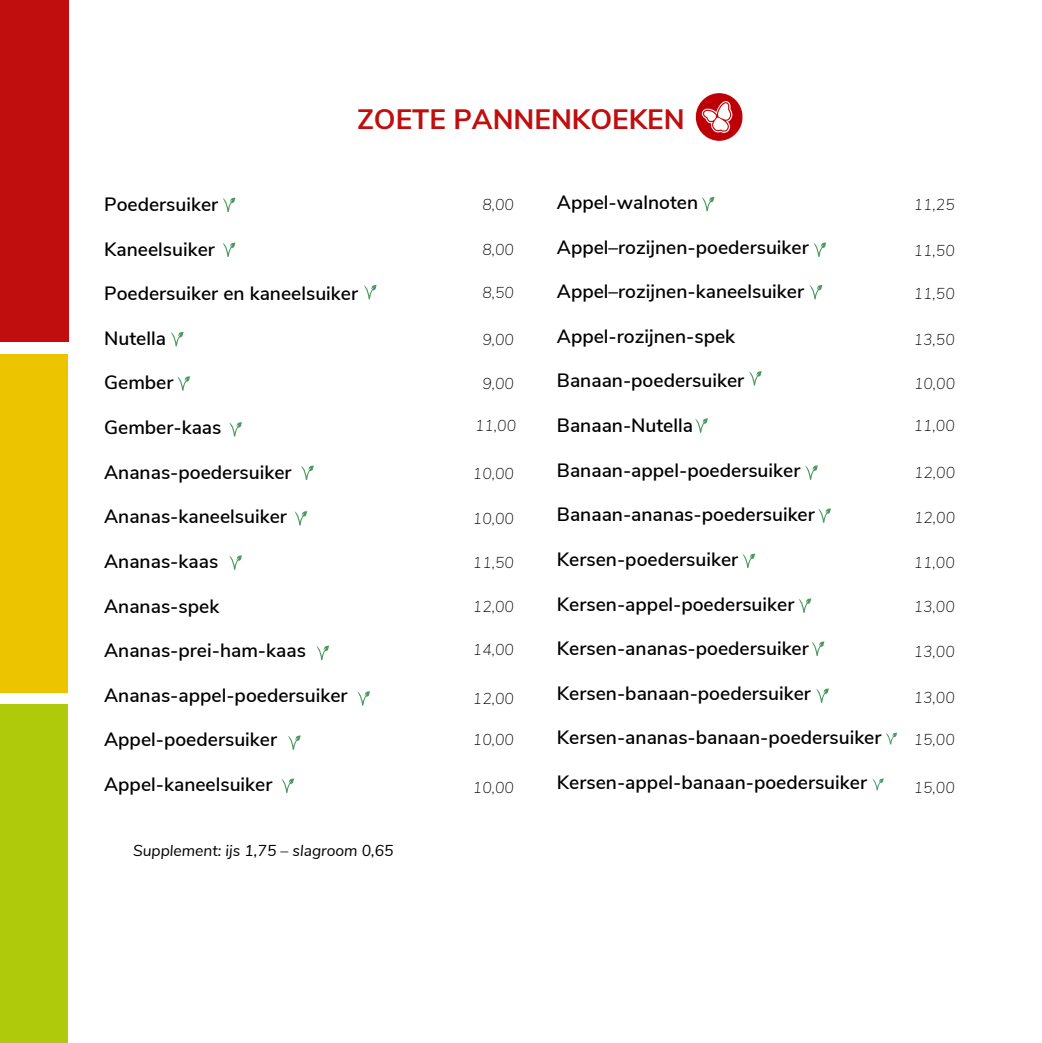
<style>
.page{position:relative;width:1042px;height:1043px;background:#fff}
.page>*{position:absolute;margin:0;border:0;box-sizing:border-box;transform-origin:0 0}
.t1{font:700 28px "Nunito Sans";color:#c00d0d}
.t2{font:600 19.25px "Nunito Sans";color:#000}
.t3{font:italic 200 15.75px "Nunito Sans";color:#000}
.t4{font:italic 15.75px "Nunito Sans";color:#000}
</style>
<div class="page">
<div style="left:0;top:0;width:69px;height:342px;background:#c00d0d"></div>
<div style="left:0;top:354px;width:68px;height:338px;background:#ecc500"></div>
<div style="left:0;top:704px;width:68px;height:337px;background:#afca0b"></div>
<img style="left:695px;top:93px;width:48px;height:48px">
<svg style="left:222px;top:198px;width:13px;height:14px"></svg>
<svg style="left:223px;top:242px;width:12px;height:15px"></svg>
<svg style="left:364px;top:285px;width:12px;height:14px"></svg>
<svg style="left:171px;top:332px;width:13px;height:14px"></svg>
<svg style="left:177px;top:376px;width:13px;height:14px"></svg>
<svg style="left:229px;top:422px;width:13px;height:14px"></svg>
<svg style="left:301px;top:465px;width:13px;height:15px"></svg>
<svg style="left:294px;top:511px;width:13px;height:14px"></svg>
<svg style="left:229px;top:555px;width:13px;height:14px"></svg>
<svg style="left:316px;top:645px;width:13px;height:14px"></svg>
<svg style="left:357px;top:691px;width:13px;height:14px"></svg>
<svg style="left:288px;top:735px;width:13px;height:14px"></svg>
<svg style="left:281px;top:778px;width:13px;height:14px"></svg>
<svg style="left:701px;top:197px;width:13px;height:14px"></svg>
<svg style="left:813px;top:242px;width:13px;height:15px"></svg>
<svg style="left:809px;top:285px;width:13px;height:14px"></svg>
<svg style="left:749px;top:371px;width:12px;height:14px"></svg>
<svg style="left:695px;top:418px;width:13px;height:14px"></svg>
<svg style="left:805px;top:465px;width:12px;height:14px"></svg>
<svg style="left:818px;top:508px;width:12px;height:14px"></svg>
<svg style="left:742px;top:553px;width:13px;height:14px"></svg>
<svg style="left:798px;top:598px;width:13px;height:14px"></svg>
<svg style="left:811px;top:641px;width:13px;height:14px"></svg>
<svg style="left:816px;top:688px;width:12px;height:14px"></svg>
<svg style="left:886px;top:732px;width:11px;height:12px"></svg>
<svg style="left:872px;top:778px;width:11px;height:12px"></svg>
<h1 class="t1" style="left:357px;top:101px;width:329px">ZOETE PANNENKOEKEN</h1>
<p class="t2" style="left:104px;top:191px;width:116px">Poedersuiker</p>
<p class="t2" style="left:104px;top:236px;width:112px">Kaneelsuiker</p>
<p class="t2" style="left:104px;top:280px;width:255px">Poedersuiker en kaneelsuiker</p>
<p class="t2" style="left:104px;top:325px;width:63px">Nutella</p>
<p class="t2" style="left:104px;top:370px;width:71px">Gember</p>
<p class="t2" style="left:104px;top:414px;width:119px">Gember-kaas</p>
<p class="t2" style="left:104px;top:459px;width:189px">Ananas-poedersuiker</p>
<p class="t2" style="left:104px;top:503px;width:184px">Ananas-kaneelsuiker</p>
<p class="t2" style="left:104px;top:548px;width:116px">Ananas-kaas</p>
<p class="t2" style="left:104px;top:593px;width:117px">Ananas-spek</p>
<p class="t2" style="left:104px;top:637px;width:203px">Ananas-prei-ham-kaas</p>
<p class="t2" style="left:104px;top:682px;width:245px">Ananas-appel-poedersuiker</p>
<p class="t2" style="left:104px;top:726px;width:174px">Appel-poedersuiker</p>
<p class="t2" style="left:104px;top:771px;width:170px">Appel-kaneelsuiker</p>
<p class="t4" style="left:133px;top:840px;width:262px">Supplement: ijs 1,75 – slagroom 0,65</p>
<p class="t3" style="left:482px;top:194px;width:33px">8,00</p>
<p class="t3" style="left:482px;top:239px;width:33px">8,00</p>
<p class="t3" style="left:482px;top:282px;width:33px">8,50</p>
<p class="t3" style="left:482px;top:329px;width:33px">9,00</p>
<p class="t3" style="left:482px;top:372px;width:33px">9,00</p>
<p class="t3" style="left:475px;top:415px;width:43px">11,00</p>
<p class="t3" style="left:473px;top:463px;width:43px">10,00</p>
<p class="t3" style="left:473px;top:508px;width:43px">10,00</p>
<p class="t3" style="left:473px;top:552px;width:43px">11,50</p>
<p class="t3" style="left:473px;top:596px;width:43px">12,00</p>
<p class="t3" style="left:473px;top:638px;width:43px">14,00</p>
<p class="t3" style="left:473px;top:688px;width:43px">12,00</p>
<p class="t3" style="left:473px;top:728px;width:43px">10,00</p>
<p class="t3" style="left:473px;top:776px;width:43px">10,00</p>
<p class="t2" style="left:557px;top:189px;width:143px">Appel-walnoten</p>
<p class="t2" style="left:557px;top:234px;width:253px">Appel–rozijnen-poedersuiker</p>
<p class="t2" style="left:557px;top:278px;width:248px">Appel–rozijnen-kaneelsuiker</p>
<p class="t2" style="left:557px;top:323px;width:180px">Appel-rozijnen-spek</p>
<p class="t2" style="left:557px;top:368px;width:189px">Banaan-poedersuiker</p>
<p class="t2" style="left:557px;top:412px;width:138px">Banaan-Nutella</p>
<p class="t2" style="left:557px;top:457px;width:245px">Banaan-appel-poedersuiker</p>
<p class="t2" style="left:557px;top:501px;width:259px">Banaan-ananas-poedersuiker</p>
<p class="t2" style="left:557px;top:546px;width:183px">Kersen-poedersuiker</p>
<p class="t2" style="left:557px;top:591px;width:239px">Kersen-appel-poedersuiker</p>
<p class="t2" style="left:557px;top:635px;width:253px">Kersen-ananas-poedersuiker</p>
<p class="t2" style="left:557px;top:680px;width:255px">Kersen-banaan-poedersuiker</p>
<p class="t2" style="left:557px;top:724px;width:326px">Kersen-ananas-banaan-poedersuiker</p>
<p class="t2" style="left:557px;top:769px;width:311px">Kersen-appel-banaan-poedersuiker</p>
<p class="t3" style="left:913px;top:194px;width:43px">11,25</p>
<p class="t3" style="left:913px;top:240px;width:43px">11,50</p>
<p class="t3" style="left:913px;top:282px;width:43px">11,50</p>
<p class="t3" style="left:913px;top:329px;width:43px">13,50</p>
<p class="t3" style="left:913px;top:373px;width:43px">10,00</p>
<p class="t3" style="left:913px;top:415px;width:43px">11,00</p>
<p class="t3" style="left:913px;top:462px;width:43px">12,00</p>
<p class="t3" style="left:913px;top:506px;width:43px">12,00</p>
<p class="t3" style="left:913px;top:552px;width:43px">11,00</p>
<p class="t3" style="left:913px;top:596px;width:43px">13,00</p>
<p class="t3" style="left:913px;top:640px;width:43px">13,00</p>
<p class="t3" style="left:913px;top:687px;width:43px">13,00</p>
<p class="t3" style="left:913px;top:728px;width:43px">15,00</p>
<p class="t3" style="left:913px;top:776px;width:43px">15,00</p>
</div>
